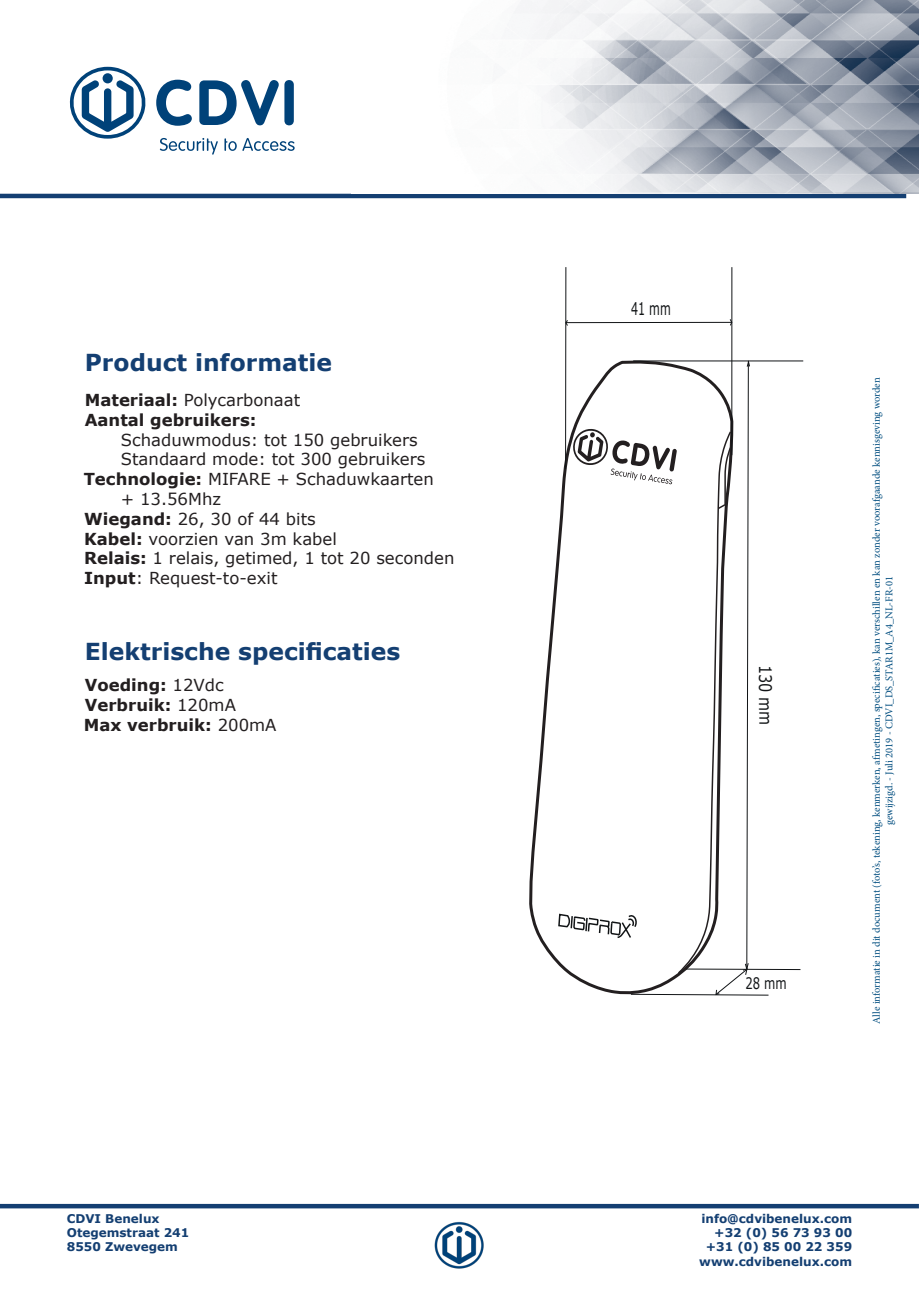
<style>
.page{position:relative;width:919px;height:1289px;background:#fff}
.page>*{position:absolute;margin:0;border:0;box-sizing:border-box;transform-origin:0 0}
.t1{font:700 23.4px "Verdana";color:#143f72}
.t2{font:17.55px "Verdana";color:#111416;scale:.63 1}
.t3{font:17.25px "Verdana";color:#111416;scale:.83 1}
.t4{font:16.5px "Verdana";color:#231f20}
.t5{font:700 16.5px "Verdana";color:#231f20}
.t6{font:15.9px "Verdana";color:#111416;scale:.73 1}
.t7{font:700 12px/14.4px "Verdana";color:#143f72;text-align:right}
.t8{font:10.5px/12.6px "Minion Pro";color:#014d7f;text-align:center}
.s1{font-weight:700}
.s2{font-weight:400}
</style>
<div class="page">
<div style="left:0;top:1203px;width:918px;height:5px;background:#143f72"></div>
<svg style="left:69px;top:67px;width:77px;height:72px"></svg>
<svg style="left:160px;top:138px;width:58px;height:17px"></svg>
<svg style="left:224px;top:138px;width:70px;height:13px"></svg>
<svg style="left:156px;top:80px;width:36px;height:46px"></svg>
<svg style="left:199px;top:80px;width:80px;height:45px"></svg>
<div style="left:284px;top:80px;width:10px;height:45px;background:#004279;border-radius:5px"></div>
<img style="left:434px;top:1221px;width:50px;height:48px">
<hr style="left:0;top:194px;width:906px;height:4px;background:#143f72">
<img style="left:514px;top:0;width:404px;height:194px">
<svg style="left:529px;top:553px;width:205px;height:443px"></svg>
<hr style="left:633px;top:361px;width:170px;height:1px;background:#111416">
<svg style="left:557px;top:267px;width:243px;height:728px"></svg>
<p class="t1" style="left:85px;top:345px;width:249px">Product informatie</p>
<p class="t4" style="left:85px;top:388px;width:217px"><span class="s1">Materiaal:</span> Polycarbonaat</p>
<p class="t5" style="left:85px;top:408px;width:173px">Aantal gebruikers:</p>
<p class="t4" style="left:121px;top:428px;width:298px">Schaduwmodus: tot 150 gebruikers</p>
<p class="t4" style="left:121px;top:448px;width:306px">Standaard mode: tot 300 gebruikers</p>
<p class="t4" style="left:84px;top:468px;width:351px"><span class="s1">Technologie:</span> MIFARE + Schaduwkaarten</p>
<p class="t4" style="left:121px;top:487px;width:102px">+ 13.56Mhz</p>
<p class="t4" style="left:84px;top:507px;width:233px"><span class="s1">Wiegand:</span> 26, 30 of 44 bits</p>
<p class="t4" style="left:84px;top:527px;width:254px"><span class="s1">Kabel:</span> voorzien van 3m kabel</p>
<p class="t4" style="left:84px;top:547px;width:372px"><span class="s1">Relais:</span> 1 relais, getimed, 1 tot 20 seconden</p>
<p class="t4" style="left:84px;top:567px;width:195px"><span class="s1">Input</span>: Request-to-exit</p>
<p class="t1" style="left:85px;top:635px;width:317px">Elektrische specificaties</p>
<p class="t5" style="left:85px;top:673px;width:140px">Voeding: <span class="s2">12Vdc</span></p>
<p class="t5" style="left:85px;top:693px;width:153px">Verbruik: <span class="s2">120mA</span></p>
<p class="t5" style="left:84px;top:713px;width:194px">Max verbruik: <span class="s2">200mA</span></p>
<p class="t7" style="left:67px;top:1210px;width:94px">CDVI Benelux</p>
<p class="t7" style="left:67px;top:1225px;width:124px">Otegemstraat 241</p>
<p class="t7" style="left:67px;top:1239px;width:113px">8550 Zwevegem</p>
<p class="t2" style="left:631px;top:297px;width:64px">41 mm</p>
<p class="t3" style="left:776px;top:665px;width:75px;rotate:90deg">130 mm</p>
<p class="t6" style="left:745px;top:972px;width:58px">28 mm</p>
<p class="t8" style="left:870px;top:1023px;width:648px;rotate:-90deg">Alle informatie in dit document (foto’s, tekening, kenmerken, afmetingen, specificaties), kan verschillen en kan zonder voorafgaande kennisgeving worden gewijzigd. - Juli 2019 - CDVI_DS_STAR1M_A4_NL-FR-01</p>
<p class="t7" style="left:701px;top:1210px;width:152px">info@cdvibenelux.com</p>
<p class="t7" style="left:699px;top:1225px;width:154px">+32 (0) 56 73 93 00 +31 (0) 85 00 22 359 www.cdvibenelux.com</p>
</div>
